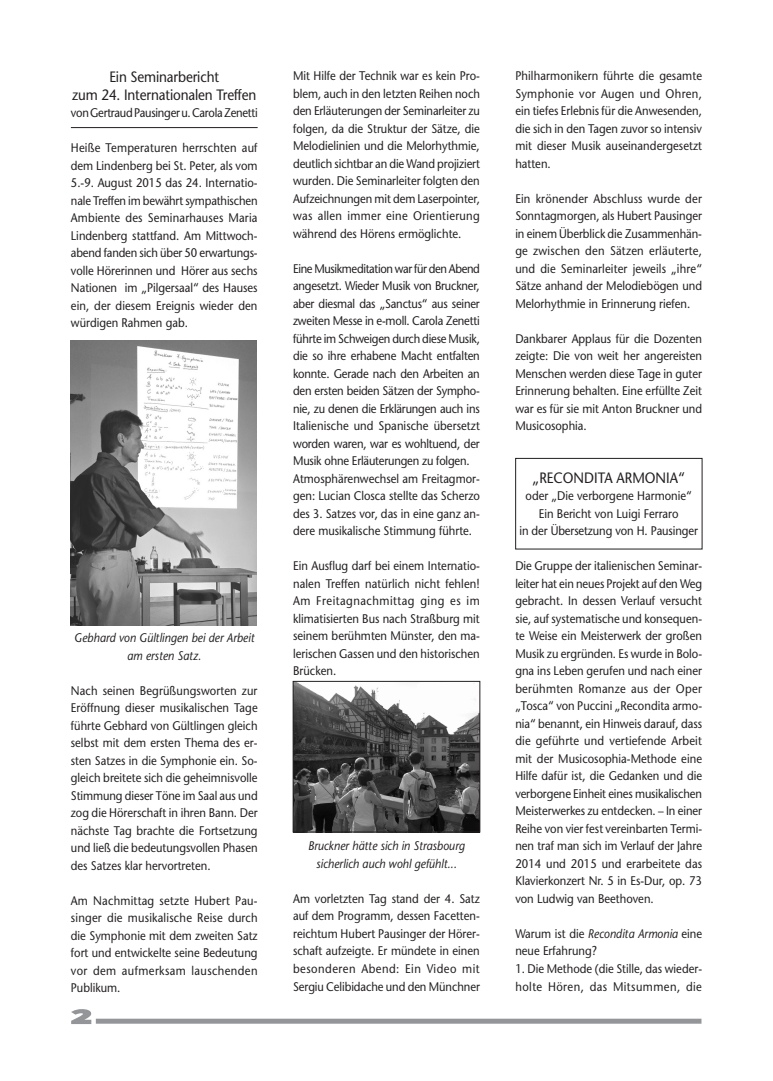
<style>
.page{position:relative;width:773px;height:1081px;background:#fff}
.page>*{position:absolute;margin:0;border:0;box-sizing:border-box;transform-origin:0 0}
.t1{font:600 17.5px "Stone Sans";color:#939598;scale:2 1}
.t2{font:15px/17.5px "Stone Sans";letter-spacing:-.01em;color:#231f20;text-align:center;scale:.9 1}
.t3{font:12.5px/17.5px "Stone Sans";color:#231f20;text-align:justify;scale:.9 1}
.t4{font:12.5px/17.5px "Stone Sans";letter-spacing:-.02em;color:#231f20;scale:.9 1}
.t5{font:italic 12.5px/17.5px "Stone Sans";color:#231f20;text-align:center;scale:.9 1}
.t6{font:12.5px "Stone Sans";letter-spacing:-.025em;color:#231f20;scale:.9 1}
.s1{font-style:italic}
</style>
<div class="page">
<svg style="left:71px;top:1009px;width:21px;height:15px"></svg>
<div style="left:96px;top:1018px;width:605px;height:5px;background:#939598"></div>
<img style="left:295px;top:683px;width:183px;height:147px">
<div style="left:293px;top:681px;width:187px;height:151px;border:1px solid #231f20"></div>
<img style="left:71px;top:340px;width:186px;height:285px">
<hr style="left:71px;top:127px;width:186px;height:1px;background:#231f20">
<div style="left:515px;top:458px;width:187px;height:91px;border:1px solid #231f20"></div>
<p class="t2" style="left:72px;top:68px;width:206px">Ein Seminarbericht<br>zum 24. Internationalen Treffen</p>
<p class="t6" style="left:71px;top:105px;width:209px">von Gertraud Pausinger u. Carola Zenetti</p>
<p class="t3" style="left:71px;top:139px;width:209px">Heiße Temperaturen herrschten auf dem Lindenberg bei St. Peter, als vom 5.-9. August 2015 das 24. Internatio&shy;nale Treffen im bewährt sympathischen Ambiente des Seminarhauses Maria Lindenberg stattfand. Am Mittwoch&shy;abend fanden sich über 50 erwartungs&shy;volle Hörerinnen und Hörer aus sechs Nationen im „Pilgersaal“ des Hauses ein, der diesem Ereignis wieder den würdigen Rahmen gab.</p>
<p class="t5" style="left:74px;top:629px;width:202px">Gebhard von Gültlingen bei der Arbeit am ersten Satz.</p>
<p class="t3" style="left:71px;top:682px;width:209px">Nach seinen Begrüßungsworten zur Eröffnung dieser musikalischen Tage führte Gebhard von Gültlingen gleich selbst mit dem ersten Thema des er&shy;sten Satzes in die Symphonie ein. So&shy;gleich breitete sich die geheimnisvolle Stimmung dieser Töne im Saal aus und zog die Hörerschaft in ihren Bann. Der nächste Tag brachte die Fortsetzung und ließ die bedeutungsvollen Phasen des Satzes klar hervortreten.</p>
<p class="t3" style="left:71px;top:892px;width:209px">Am Nachmittag setzte Hubert Pau&shy;singer die musikalische Reise durch die Symphonie mit dem zweiten Satz fort und entwickelte seine Bedeutung vor dem aufmerksam lauschenden Publikum.</p>
<h1 class="t1" style="left:71px;top:1006px;width:12px">2</h1>
<p class="t3" style="left:293px;top:67px;width:209px">Mit Hilfe der Technik war es kein Pro&shy;blem, auch in den letzten Reihen noch den Erläuterungen der Seminarleiter zu folgen, da die Struktur der Sätze, die Melodielinien und die Melorhythmie, deutlich sichtbar an die Wand projiziert wurden. Die Seminarleiter folgten den Aufzeichnungen mit dem Laserpointer, was allen immer eine Orientierung während des Hörens ermöglichte.</p>
<p class="t4" style="left:293px;top:260px;width:209px">Eine Musikmeditation war für den Abend angesetzt. Wieder Musik von Bruckner, aber diesmal das „Sanctus“ aus seiner zweiten Messe in e-moll. Carola Zenetti führte im Schweigen durch diese Musik, die so ihre erhabene Macht entfalten konnte. Gerade nach den Arbeiten an den ersten beiden Sätzen der Sympho&shy;nie, zu denen die Erklärungen auch ins Italienische und Spanische übersetzt worden waren, war es wohltuend, der Musik ohne Erläuterungen zu folgen.<br>Atmosphärenwechsel am Freitagmor&shy;gen: Lucian Closca stellte das Scherzo des 3. Satzes vor, das in eine ganz an&shy;dere musikalische Stimmung führte.</p>
<p class="t3" style="left:293px;top:557px;width:209px">Ein Ausflug darf bei einem Internatio&shy;nalen Treffen natürlich nicht fehlen!<br>Am Freitagnachmittag ging es im klimatisierten Bus nach Straßburg mit seinem berühmten Münster, den ma&shy;lerischen Gassen und den historischen Brücken.</p>
<p class="t5" style="left:308px;top:837px;width:175px">Bruckner hätte sich in Strasbourg sicherlich auch wohl gefühlt...</p>
<p class="t3" style="left:293px;top:890px;width:209px">Am vorletzten Tag stand der 4. Satz auf dem Programm, dessen Facetten&shy;reichtum Hubert Pausinger der Hörer&shy;schaft aufzeigte. Er mündete in einen besonderen Abend: Ein Video mit Sergiu Celibidache und den Münchner</p>
<p class="t3" style="left:515px;top:67px;width:209px">Philharmonikern führte die gesamte Symphonie vor Augen und Ohren, ein tiefes Erlebnis für die Anwesenden, die sich in den Tagen zuvor so intensiv mit dieser Musik auseinandergesetzt hatten.</p>
<p class="t3" style="left:515px;top:190px;width:209px">Ein krönender Abschluss wurde der Sonntagmorgen, als Hubert Pausinger in einem Überblick die Zusammenhän&shy;ge zwischen den Sätzen erläuterte, und die Seminarleiter jeweils „ihre“ Sätze anhand der Melodiebögen und Melorhythmie in Erinnerung riefen.</p>
<p class="t3" style="left:515px;top:330px;width:209px">Dankbarer Applaus für die Dozenten zeigte: Die von weit her angereisten Menschen werden diese Tage in guter Erinnerung behalten. Eine erfüllte Zeit war es für sie mit Anton Bruckner und Musicosophia.</p>
<p class="t2" style="left:532px;top:469px;width:170px">„RECONDITA ARMONIA“</p>
<p class="t3" style="left:519px;top:487px;width:200px;text-align:center">oder „Die verborgene Harmonie“<br>Ein Bericht von Luigi Ferraro<br>in der Übersetzung von H. Pausinger</p>
<p class="t3" style="left:515px;top:557px;width:209px">Die Gruppe der italienischen Seminar&shy;leiter hat ein neues Projekt auf den Weg gebracht. In dessen Verlauf versucht sie, auf systematische und konsequen&shy;te Weise ein Meisterwerk der großen Musik zu ergründen. Es wurde in Bolo&shy;gna ins Leben gerufen und nach einer berühmten Romanze aus der Oper „Tosca“ von Puccini „Recondita armo&shy;nia“ benannt, ein Hinweis darauf, dass die geführte und vertiefende Arbeit mit der Musicosophia-Methode eine Hilfe dafür ist, die Gedanken und die verborgene Einheit eines musikalischen Meisterwerkes zu entdecken. – In einer Reihe von vier fest vereinbarten Termi&shy;nen traf man sich im Verlauf der Jahre 2014 und 2015 und erarbeitete das Klavierkonzert Nr. 5 in Es-Dur, op. 73 von Ludwig van Beethoven.</p>
<p class="t3" style="left:515px;top:925px;width:209px">Warum ist die <span class="s1">Recondita Armonia</span> eine neue Erfahrung?</p>
<p class="t3" style="left:515px;top:960px;width:209px">1. Die Methode (die Stille, das wieder&shy;holte Hören, das Mitsummen, die</p>
</div>
